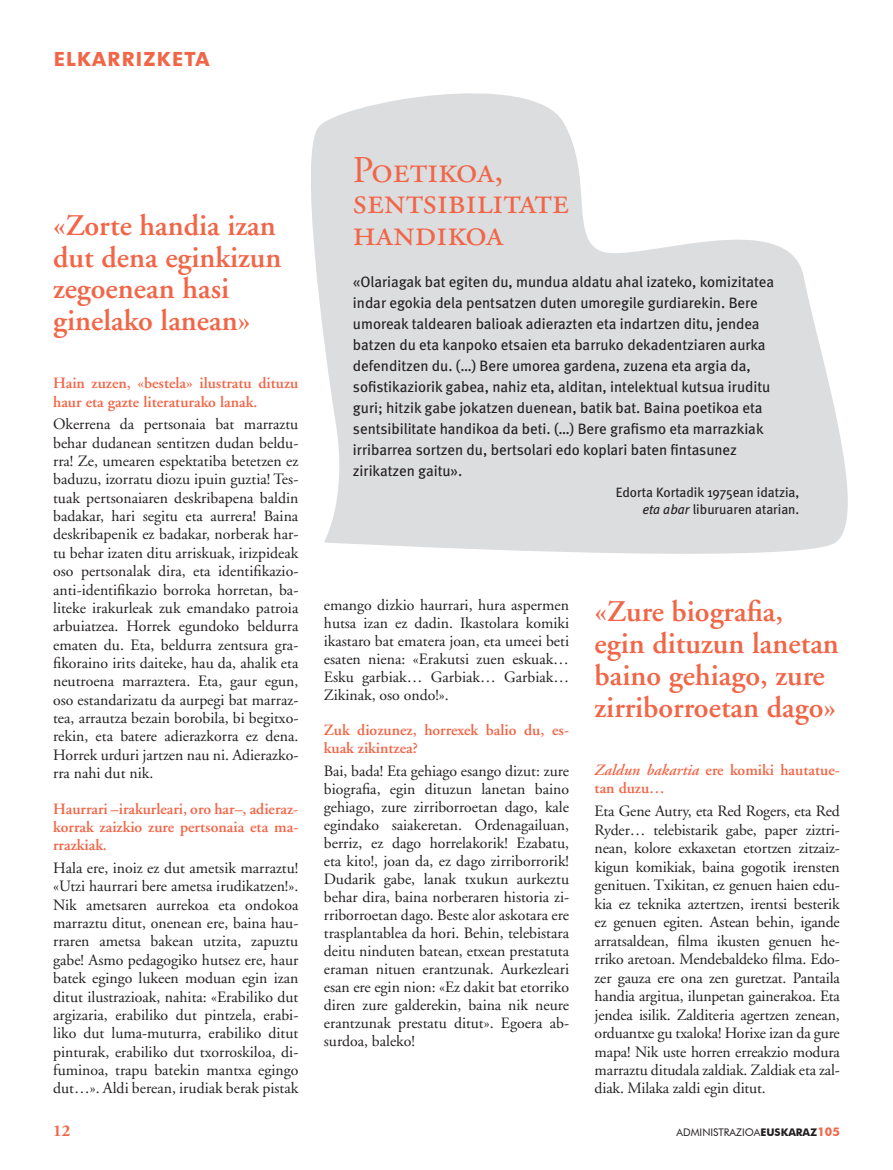
<style>
.page{position:relative;width:893px;height:1170px;background:#fff}
.page>*{position:absolute;margin:0;border:0;box-sizing:border-box;transform-origin:0 0}
.TartekiaIzenburua{font:37.65px/31.5px "Adobe Garamond Regular SC";color:#f26648}
.Sumarioa{font:600 30px/31.8px "Adobe Garamond";color:#f26648}
.t1{font:27px "The Sans Bold Caps";color:#f26648}
.t2{font:700 16.5px "Adobe Garamond";color:#f26648}
.Testua{font:15.75px/18.3px "Adobe Garamond";color:#231f20;text-align:justify}
.Galdera{font:600 15.75px/18.3px "Adobe Garamond";color:#f26648}
.tartekiatestua{font:15px/21px "Meta";color:#231f20}
.tartekiatestua-2{font:13.5px/16.5px "Meta";color:#231f20;text-align:right}
.t3{font:10.5px "Futura BT";color:#231f20}
.s1{font-style:italic}
.s2{font-weight:700}
.s3{font-weight:700;font-size:12px;color:#f26648}
</style>
<div class="page">
<svg style="left:311px;top:93px;width:537px;height:461px;fill:#dcdddf"></svg>
<p class="t1" style="left:53px;top:35px;width:158px">elkarrizketa</p>
<p class="Sumarioa" style="left:53px;top:210px;width:230px">«Zorte handia izan dut dena eginkizun zegoenean hasi ginelako lanean»</p>
<p class="Galdera" style="left:53px;top:374px;width:247px">Hain zuzen, «bestela» ilustratu dituzu haur eta gazte literaturako lanak.</p>
<p class="Testua" style="left:53px;top:415px;width:247px">Okerrena da pertsonaia bat marraztu behar dudanean sentitzen dudan beldu&shy;rra! Ze, umearen espektatiba betetzen ez baduzu, izorratu diozu ipuin guztia! Tes&shy;tuak pertsonaiaren deskribapena baldin badakar, hari segitu eta aurrera! Baina deskribapenik ez badakar, norberak har&shy;tu behar izaten ditu arriskuak, irizpideak oso pertsonalak dira, eta identifikazio&shy;anti-identifikazio borroka horretan, ba&shy;liteke irakurleak zuk emandako patroia arbuiatzea. Horrek egundoko beldurra ematen du. Eta, beldurra zentsura gra&shy;fikoraino irits daiteke, hau da, ahalik eta neutroena marraztera. Eta, gaur egun, oso estandarizatu da aurpegi bat marraz&shy;tea, arrautza bezain borobila, bi begitxo&shy;rekin, eta batere adierazkorra ez dena.<br>Horrek urduri jartzen nau ni. Adierazko&shy;rra nahi dut nik.</p>
<p class="Galdera" style="left:53px;top:799px;width:247px;text-align:justify">Haurrari –irakurleari, oro har–, adieraz&shy;korrak zaizkio zure pertsonaia eta ma&shy;rrazkiak.</p>
<p class="Testua" style="left:53px;top:859px;width:247px">Hala ere, inoiz ez dut ametsik marraztu! «Utzi haurrari bere ametsa irudikatzen!».<br>Nik ametsaren aurrekoa eta ondokoa marraztu ditut, onenean ere, baina hau&shy;rraren ametsa bakean utzita, zapuztu gabe! Asmo pedagogiko hutsez ere, haur batek egingo lukeen moduan egin izan ditut ilustrazioak, nahita: «Erabiliko dut argizaria, erabiliko dut pintzela, erabi&shy;liko dut luma-muturra, erabiliko ditut pinturak, erabiliko dut txorroskiloa, di&shy;fuminoa, trapu batekin mantxa egingo dut…». Aldi berean, irudiak berak pistak</p>
<p class="TartekiaIzenburua" style="left:353px;top:155px;width:217px">Poetikoa, sentsibilitate handikoa</p>
<p class="tartekiatestua" style="left:353px;top:271px;width:423px">«Olariagak bat egiten du, mundua aldatu ahal izateko, komizitatea indar egokia dela pentsatzen duten umoregile gurdiarekin. Bere umoreak taldearen balioak adierazten eta indartzen ditu, jendea batzen du eta kanpoko etsaien eta barruko dekadentziaren aurka defenditzen du. (…) Bere umorea gardena, zuzena eta argia da, sofistikaziorik gabea, nahiz eta, alditan, intelektual kutsua iruditu guri; hitzik gabe jokatzen duenean, batik bat. Baina poetikoa eta sentsibilitate handikoa da beti. (…) Bere grafismo eta marrazkiak irribarrea sortzen du, bertsolari edo koplari baten fintasunez zirikatzen gaitu».</p>
<p class="tartekiatestua-2" style="left:616px;top:484px;width:185px">Edorta Kortadik 1975ean idatzia, <span class="s1">eta abar</span> liburuaren atarian.</p>
<p class="Testua" style="left:324px;top:596px;width:247px">emango dizkio haurrari, hura aspermen hutsa izan ez dadin. Ikastolara komiki ikastaro bat ematera joan, eta umeei beti esaten niena: «Erakutsi zuen eskuak… Esku garbiak… Garbiak… Garbiak… Zikinak, oso ondo!».</p>
<p class="Galdera" style="left:324px;top:721px;width:247px">Zuk diozunez, horrexek balio du, es&shy;kuak zikintzea?</p>
<p class="Testua" style="left:324px;top:762px;width:247px">Bai, bada! Eta gehiago esango dizut: zure biografia, egin dituzun lanetan baino gehiago, zure zirriborroetan dago, kale egindako saiakeretan. Ordenagailuan, berriz, ez dago horrelakorik! Ezabatu, eta kito!, joan da, ez dago zirriborrorik!<br>Dudarik gabe, lanak txukun aurkeztu behar dira, baina norberaren historia zi&shy;rriborroetan dago. Beste alor askotara ere trasplantablea da hori. Behin, telebistara deitu ninduten batean, etxean prestatuta eraman nituen erantzunak. Aurkezleari esan ere egin nion: «Ez dakit bat etorriko diren zure galderekin, baina nik neure erantzunak prestatu ditut». Egoera ab&shy;surdoa, baleko!</p>
<p class="Sumarioa" style="left:595px;top:595px;width:246px">«Zure biografia, egin dituzun lanetan baino gehiago, zure zirriborroetan dago»</p>
<p class="Galdera" style="left:595px;top:761px;width:247px"><span class="s1">Zaldun bakartia</span> ere komiki hautatue&shy;tan duzu…</p>
<p class="Testua" style="left:595px;top:802px;width:247px">Eta Gene Autry, eta Red Rogers, eta Red Ryder… telebistarik gabe, paper ziztri&shy;nean, kolore exkaxetan etortzen zitzaiz&shy;kigun komikiak, baina gogotik irensten genituen. Txikitan, ez genuen haien edu&shy;kia ez teknika aztertzen, irentsi besterik ez genuen egiten. Astean behin, igande arratsaldean, filma ikusten genuen he&shy;rriko aretoan. Mendebaldeko filma. Edo&shy;zer gauza ere ona zen guretzat. Pantaila handia argitua, ilunpetan gainerakoa. Eta jendea isilik. Zalditeria agertzen zenean, orduantxe gu txaloka! Horixe izan da gure mapa! Nik uste horren erreakzio modura marraztu ditudala zaldiak. Zaldiak eta zal&shy;diak. Milaka zaldi egin ditut.</p>
<p class="t2" style="left:53px;top:1121px;width:19px">12</p>
<p class="t3" style="left:677px;top:1125px;width:165px">ADMINISTRAZIOA<span class="s2">EUSKARAZ</span><span class="s3">105</span></p>
</div>
